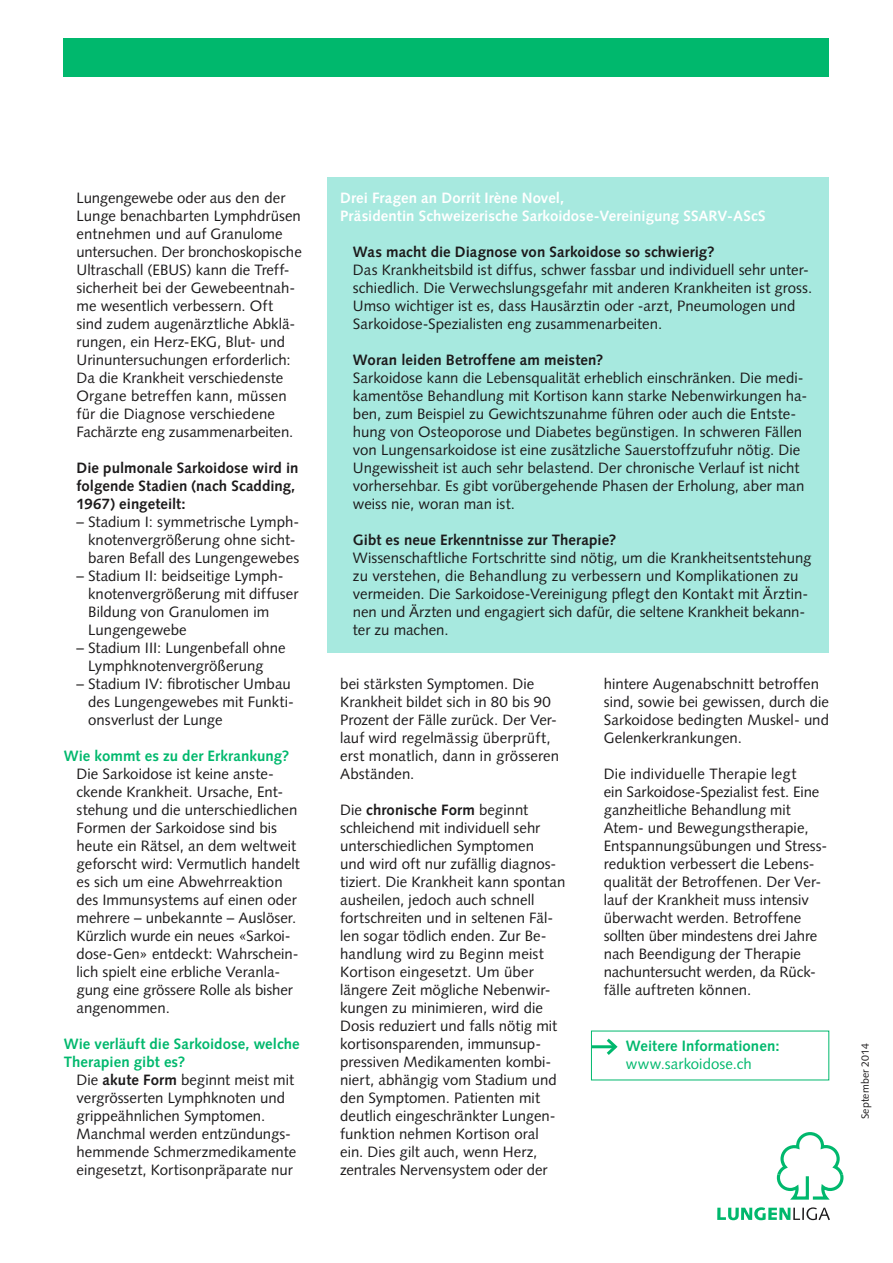
<style>
.page{position:relative;width:893px;height:1263px;background:#fff}
.page>*{position:absolute;margin:0;border:0;box-sizing:border-box;transform-origin:0 0}
.t1{font:15px/18px "Syntax LT Std";color:#1c1a1b}
.t2{font:700 15px/18px "Syntax LT Std";letter-spacing:.005em;color:#1c1a1b}
.t3{font:700 15px/18px "Syntax LT Std";letter-spacing:.005em;color:#00b86d}
.t4{font:700 15px/18px "Syntax LT Std";letter-spacing:.005em;color:#fff}
.t5{font:15px "Syntax LT Std";letter-spacing:.005em;color:#00b86d}
.t6{font:10.5px "Syntax LT Std";letter-spacing:.015em;color:#1c1a1b}
.s1{font-weight:700}
</style>
<div class="page">
<div style="left:327px;top:177px;width:502px;height:476px;background:#a7e9df"></div>
<div style="left:64px;top:38px;width:765px;height:39px;background:#00b86d"></div>
<svg style="left:717px;top:1207px;width:113px;height:13px"></svg>
<svg style="left:777px;top:1132px;width:66px;height:67px"></svg>
<hr style="left:591px;top:1045px;width:24px;height:3px;background:#00b86d">
<svg style="left:603px;top:1038px;width:15px;height:17px"></svg>
<p class="t1" style="left:77px;top:188px;width:227px">Lungengewebe oder aus den der<br>Lunge benachbarten Lymphdrüsen entnehmen und auf Granulome untersuchen. Der bronchoskopische<br>Ultraschall (EBUS) kann die Treff&shy;sicherheit bei der Gewebeentnah&shy;me wesentlich verbessern. Oft sind zudem augenärztliche Abklä&shy;rungen, ein Herz- EKG, Blut- und<br>Urinuntersuchungen erforderlich:<br>Da die Krankheit verschiedenste<br>Organe betreffen kann, müssen für die Diagnose verschiedene<br>Fachärzte eng zusammenarbeiten.</p>
<p class="t2" style="left:77px;top:458px;width:223px">Die pulmonale Sarkoidose wird in folgende Stadien (nach Scadding,<br>1967) eingeteilt:</p>
<p class="t1" style="left:88px;top:512px;width:213px;text-indent:-12px">– Stadium I: symmetrische Lymph&shy;knotenvergrößerung ohne sicht&shy;baren Befall des Lungengewebes</p>
<p class="t1" style="left:88px;top:566px;width:212px;text-indent:-12px">– Stadium II: beidseitige Lymph&shy;knotenvergrößerung mit diffuser<br>Bildung von Granulomen im<br>Lungengewebe</p>
<p class="t1" style="left:88px;top:638px;width:199px;text-indent:-12px">– Stadium III: Lungenbefall ohne<br>Lymphknotenvergrößerung</p>
<p class="t1" style="left:88px;top:674px;width:207px;text-indent:-12px">– Stadium IV: fibrotischer Umbau des Lungengewebes mit Funkti&shy;onsverlust der Lunge</p>
<p class="t3" style="left:64px;top:746px;width:227px">Wie kommt es zu der Erkrankung?</p>
<p class="t1" style="left:77px;top:764px;width:225px">Die Sarkoidose ist keine anste&shy;ckende Krankheit. Ursache, Ent&shy;stehung und die unterschiedlichen<br>Formen der Sarkoidose sind bis heute ein Rätsel, an dem weltweit geforscht wird: Vermutlich handelt es sich um eine Abwehrreaktion des Immunsystems auf einen oder mehrere – unbekannte – Auslöser.<br>Kürzlich wurde ein neues «Sarkoi&shy;dose- Gen» entdeckt: Wahrschein&shy;lich spielt eine erbliche Veranla&shy;gung eine grössere Rolle als bisher angenommen.</p>
<p class="t3" style="left:64px;top:1034px;width:237px">Wie verläuft die Sarkoidose, welche<br>Therapien gibt es?</p>
<p class="t1" style="left:77px;top:1070px;width:221px">Die <span class="s1">akute Form</span> beginnt meist mit vergrösserten Lymphknoten und grippeähnlichen Symptomen.<br>Manchmal werden entzündungs&shy;hemmende Schmerzmedikamente eingesetzt, Kortisonpräparate nur</p>
<p class="t4" style="left:340px;top:188px;width:427px">Drei Fragen an Dorrit Irène Novel,<br>Präsidentin Schweizerische Sarkoidose-Vereinigung SSARV-AScS</p>
<p class="t2" style="left:353px;top:242px;width:363px">Was macht die Diagnose von Sarkoidose so schwierig?</p>
<p class="t1" style="left:353px;top:260px;width:461px">Das Krankheitsbild ist diffus, schwer fassbar und individuell sehr unter&shy;schiedlich. Die Verwechslungsgefahr mit anderen Krankheiten ist gross.<br>Umso wichtiger ist es, dass Hausärztin oder -arzt, Pneumologen und Sarkoidose-Spezialisten eng zusammenarbeiten.</p>
<p class="t2" style="left:353px;top:350px;width:252px">Woran leiden Betroffene am meisten?</p>
<p class="t1" style="left:353px;top:368px;width:456px">Sarkoidose kann die Lebensqualität erheblich einschränken. Die medi&shy;kamentöse Behandlung mit Kortison kann starke Nebenwirkungen ha&shy;ben, zum Beispiel zu Gewichtszunahme führen oder auch die Entste&shy;hung von Osteoporose und Diabetes begünstigen. In schweren Fällen von Lungensarkoidose ist eine zusätzliche Sauerstoffzufuhr nötig. Die Ungewissheit ist auch sehr belastend. Der chronische Verlauf ist nicht vorhersehbar. Es gibt vorübergehende Phasen der Erholung, aber man weiss nie, woran man ist.</p>
<p class="t2" style="left:353px;top:530px;width:265px">Gibt es neue Erkenntnisse zur Therapie?</p>
<p class="t1" style="left:353px;top:548px;width:460px">Wissenschaftliche Fortschritte sind nötig, um die Krankheitsentstehung zu verstehen, die Behandlung zu verbessern und Komplikationen zu vermeiden. Die Sarkoidose-Vereinigung pflegt den Kontakt mit Ärztin&shy;nen und Ärzten und engagiert sich dafür, die seltene Krankheit bekann&shy;ter zu machen.</p>
<p class="t1" style="left:340px;top:674px;width:221px">bei stärksten Symptomen. Die<br>Krankheit bildet sich in 80 bis 90<br>Prozent der Fälle zurück. Der Ver&shy;lauf wird regelmässig überprüft, erst monatlich, dann in grösseren<br>Abständen.</p>
<p class="t1" style="left:340px;top:800px;width:227px">Die <span class="s1">chronische Form</span> beginnt schleichend mit individuell sehr unterschiedlichen Symptomen<br>und wird oft nur zufällig diagnos&shy;tiziert. Die Krankheit kann spontan ausheilen, jedoch auch schnell fortschreiten und in seltenen Fäl&shy;len sogar tödlich enden. Zur Be&shy;handlung wird zu Beginn meist<br>Kortison eingesetzt. Um über längere Zeit mögliche Nebenwir&shy;kungen zu minimieren, wird die<br>Dosis reduziert und falls nötig mit kortisonsparenden, immunsup&shy;pressiven Medikamenten kombi&shy;niert, abhängig vom Stadium und den Symptomen. Patienten mit deutlich eingeschränkter Lungen&shy;funktion nehmen Kortison oral ein. Dies gilt auch, wenn Herz, zentrales Nervensystem oder der</p>
<p class="t1" style="left:604px;top:674px;width:227px">hintere Augenabschnitt betroffen sind, sowie bei gewissen, durch die<br>Sarkoidose bedingten Muskel-- und<br>Gelenkerkrankungen.</p>
<p class="t1" style="left:604px;top:764px;width:225px">Die individuelle Therapie legt<br>ein Sarkoidose-Spezialist fest. Eine ganzheitliche Behandlung mit<br>Atem- und Bewegungstherapie,<br>Entspannungsübungen und Stress&shy;reduktion verbessert die Lebens-- qualität der Betroffenen. Der Ver&shy;lauf der Krankheit muss intensiv überwacht werden. Betroffene sollten über mindestens drei Jahre nach Beendigung der Therapie nachuntersucht werden, da Rück&shy;fälle auftreten können.</p>
<p class="t3" style="left:626px;top:1037px;width:155px">Weitere Informationen:</p>
<p class="t5" style="left:626px;top:1055px;width:127px">www.sarkoidose.ch</p>
<p class="t6" style="left:859px;top:1119px;width:77px;rotate:-90deg">September 2014</p>
</div>
